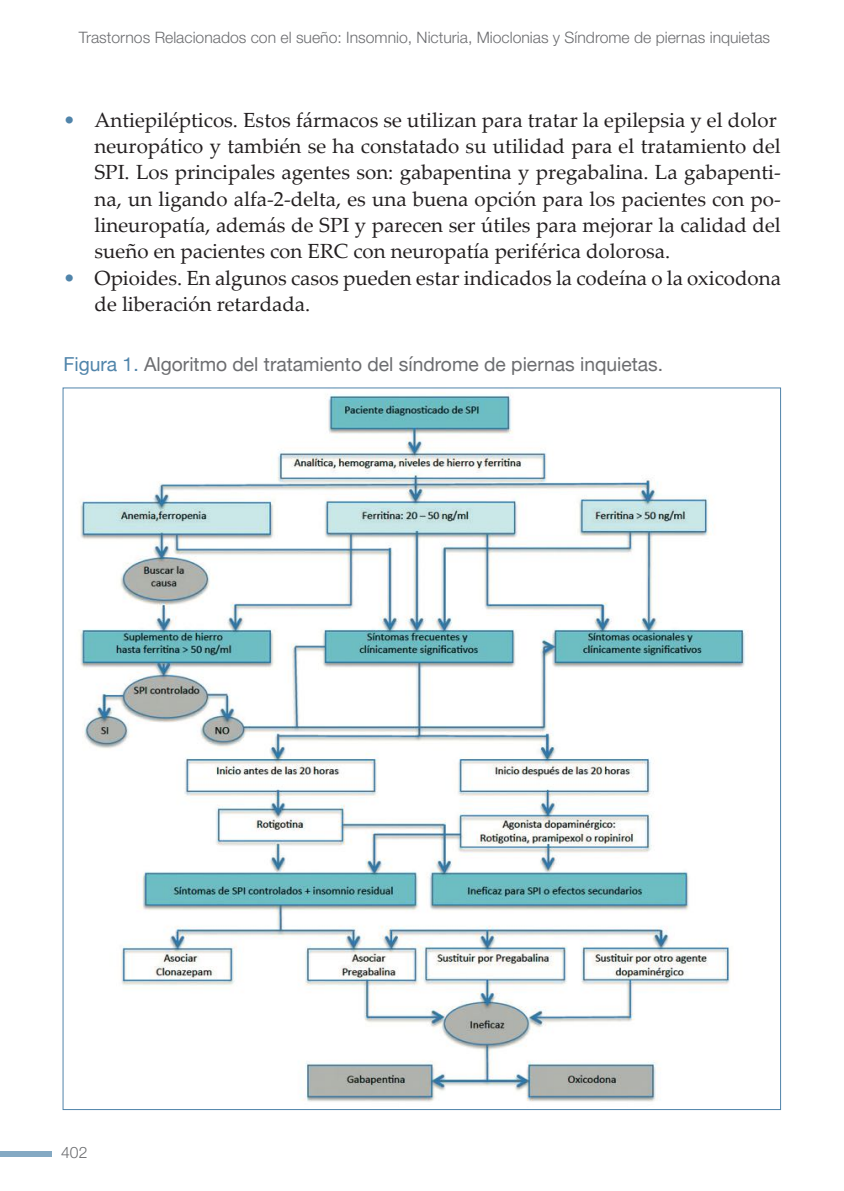
<style>
.page{position:relative;width:844px;height:1191px;background:#fff}
.page>*{position:absolute;margin:0;border:0;box-sizing:border-box;transform-origin:0 0}
.t1{font:20.47px/26.2px "Palatino Linotype";color:#231f20}
.t2{font:19.25px "Helvetica Neue";color:#6c6d70}
.t3{font:300 15.75px "Helvetica Neue LT Std";color:#6c6d70}
.s1{color:#5084aa}
</style>
<div class="page">
<div style="left:0;top:1151px;width:51px;height:5px;background:#84a9c3"></div>
<img style="left:80px;top:394px;width:666px;height:708px">
<p class="t3" style="left:79px;top:27px;width:692px">Trastornos Relacionados con el sueño: Insomnio, Nicturia, Mioclonias y Síndrome de piernas inquietas</p>
<p class="t1" style="left:94px;top:106px;width:687px;text-indent:-31px"><span class="s1">•</span> Antiepilépticos. Estos fármacos se utilizan para tratar la epilepsia y el dolor neuropático y también se ha constatado su utilidad para el tratamiento del SPI. Los principales agentes son: gabapentina y pregabalina. La gabapenti&shy;na, un ligando alfa-2-delta, es una buena opción para los pacientes con po&shy;lineuropatía, además de SPI y parecen ser útiles para mejorar la calidad del sueño en pacientes con ERC con neuropatía periférica dolorosa.</p>
<p class="t1" style="left:94px;top:264px;width:687px;text-indent:-31px"><span class="s1">•</span> Opioides. En algunos casos pueden estar indicados la codeína o la oxicodona de liberación retardada.</p>
<p class="t2" style="left:63px;top:350px;width:601px"><span class="s1">Figura 1.</span> Algoritmo del tratamiento del síndrome de piernas inquietas.</p>
<p class="t3" style="left:61px;top:1142px;width:28px">402</p>
</div>
